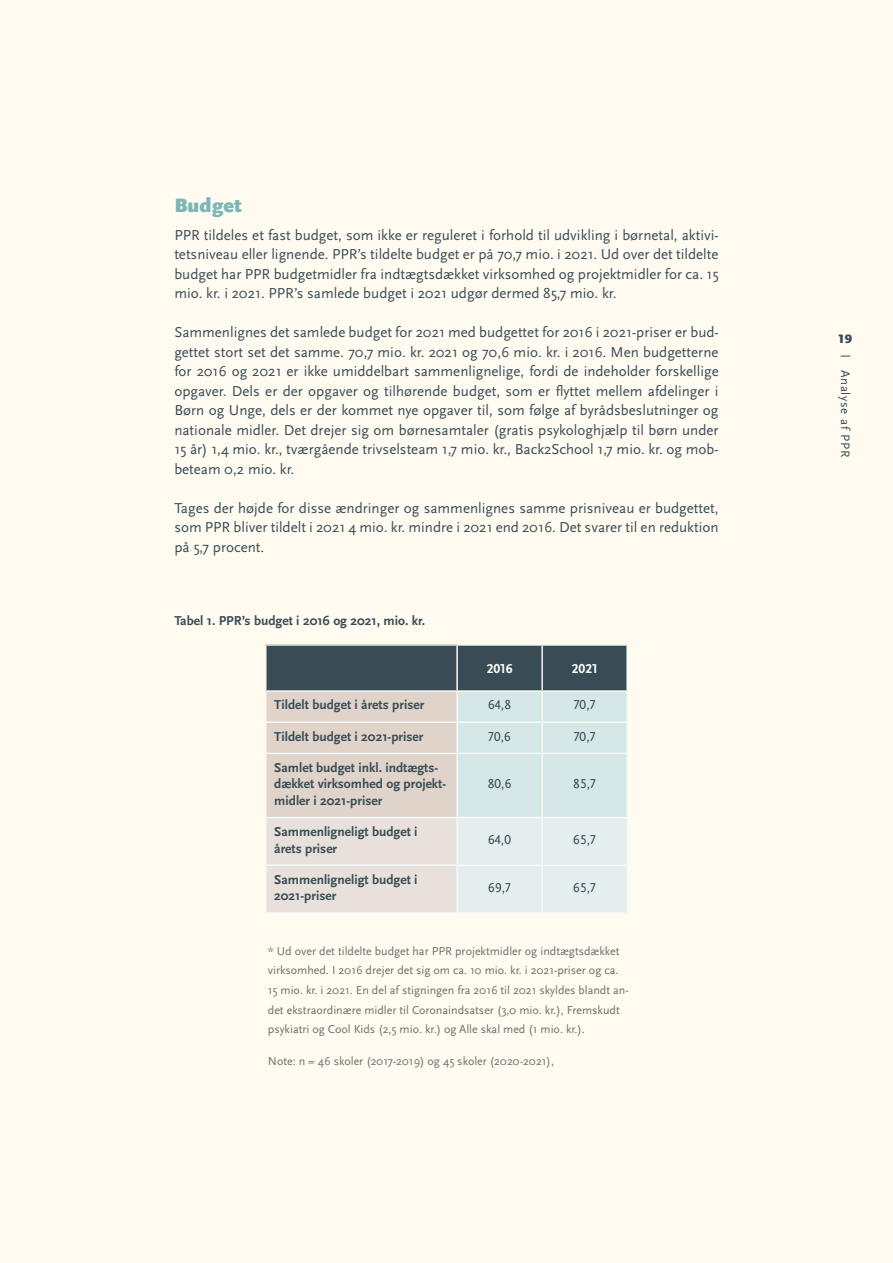
<style>
.page{position:relative;width:893px;height:1263px;background:#fffbf1}
.page>*{position:absolute;margin:0;border:0;box-sizing:border-box;transform-origin:0 0}
.t1{font:900 20.25px "Scala Sans OT";color:#7cb6b7}
.t2{font:15px/19.5px "Scala Sans OT";color:#394c55;text-align:justify}
.t3{font:700 13.5px/16.5px "Scala Sans OT";color:#394c55}
.t4{font:13.5px "Scala Sans OT";color:#394c55}
.t5{font:700 13.5px "Scala Sans OT";color:#fff}
.t6{font:12.75px "Scala Sans OT";letter-spacing:.055em;color:#394c55}
.t7{font:900 12.75px "Scala Sans OT";color:#394c55}
.t8{font:12px/19.5px "Scala Sans OT";color:#706f6f}
</style>
<div class="page">
<hr style="left:265px;top:644px;width:192px;height:2px;background:#f6f9f6">
<svg style="left:265px;top:645px;width:361px;height:267px;background:#c3c7c5"></svg>
<hr style="left:265px;top:690px;width:192px;height:2px;background:#f6f9f6">
<hr style="left:456px;top:692px;width:2px;height:29px;background:#f6f9f6">
<hr style="left:626px;top:722px;width:2px;height:31px;background:#f6f9f6">
<hr style="left:456px;top:646px;width:2px;height:44px;background:#f6f9f6">
<hr style="left:457px;top:644px;width:85px;height:2px;background:#f6f9f6">
<hr style="left:457px;top:690px;width:85px;height:2px;background:#f6f9f6">
<hr style="left:541px;top:646px;width:2px;height:44px;background:#f6f9f6">
<hr style="left:542px;top:644px;width:86px;height:2px;background:#f6f9f6">
<hr style="left:626px;top:646px;width:2px;height:44px;background:#f6f9f6">
<hr style="left:265px;top:723px;width:1px;height:30px;background:#f6f9f6">
<hr style="left:265px;top:721px;width:192px;height:2px;background:#f6f9f6">
<hr style="left:265px;top:754px;width:1px;height:63px;background:#f6f9f6">
<hr style="left:265px;top:753px;width:192px;height:1px;background:#f6f9f6">
<hr style="left:265px;top:817px;width:1px;height:48px;background:#f6f9f6">
<hr style="left:265px;top:865px;width:1px;height:47px;background:#f6f9f6">
<hr style="left:266px;top:817px;width:191px;height:1px;background:#f6f9f6">
<hr style="left:266px;top:864px;width:191px;height:2px;background:#f6f9f6">
<hr style="left:265px;top:912px;width:192px;height:2px;background:#f6f9f6">
<hr style="left:541px;top:692px;width:2px;height:30px;background:#f6f9f6">
<hr style="left:542px;top:690px;width:86px;height:2px;background:#f6f9f6">
<hr style="left:626px;top:692px;width:2px;height:30px;background:#f6f9f6">
<hr style="left:543px;top:721px;width:83px;height:2px;background:#f6f9f6">
<hr style="left:543px;top:753px;width:83px;height:1px;background:#f6f9f6">
<hr style="left:626px;top:753px;width:2px;height:64px;background:#f6f9f6">
<hr style="left:543px;top:817px;width:83px;height:1px;background:#f6f9f6">
<hr style="left:626px;top:817px;width:2px;height:48px;background:#f6f9f6">
<hr style="left:626px;top:865px;width:2px;height:47px;background:#f6f9f6">
<hr style="left:543px;top:864px;width:83px;height:2px;background:#f6f9f6">
<hr style="left:542px;top:912px;width:86px;height:2px;background:#f6f9f6">
<hr style="left:456px;top:723px;width:2px;height:30px;background:#f6f9f6">
<hr style="left:457px;top:721px;width:84px;height:2px;background:#f6f9f6">
<hr style="left:541px;top:722px;width:2px;height:31px;background:#f6f9f6">
<hr style="left:456px;top:754px;width:2px;height:63px;background:#f6f9f6">
<hr style="left:457px;top:753px;width:84px;height:1px;background:#f6f9f6">
<hr style="left:541px;top:753px;width:2px;height:64px;background:#f6f9f6">
<hr style="left:456px;top:818px;width:2px;height:46px;background:#f6f9f6">
<hr style="left:456px;top:866px;width:2px;height:46px;background:#f6f9f6">
<hr style="left:457px;top:817px;width:84px;height:1px;background:#f6f9f6">
<hr style="left:541px;top:817px;width:2px;height:48px;background:#f6f9f6">
<hr style="left:541px;top:865px;width:2px;height:47px;background:#f6f9f6">
<hr style="left:457px;top:864px;width:84px;height:2px;background:#f6f9f6">
<hr style="left:457px;top:912px;width:85px;height:2px;background:#f6f9f6">
<h1 class="t1" style="left:174px;top:193px;width:69px">Budget</h1>
<p class="t2" style="left:174px;top:225px;width:546px">PPR tildeles et fast budget, som ikke er reguleret i forhold til udvikling i børnetal, aktivi&shy;tetsniveau eller lignende. PPR’s tildelte budget er på 70,7 mio. i 2021. Ud over det tildelte budget har PPR budgetmidler fra indtægtsdækket virksomhed og projektmidler for ca. 15 mio. kr. i 2021. PPR’s samlede budget i 2021 udgør dermed 85,7 mio. kr.</p>
<p class="t2" style="left:174px;top:323px;width:546px">Sammenlignes det samlede budget for 2021 med budgettet for 2016 i 2021-priser er bud&shy;gettet stort set det samme. 70,7 mio. kr. 2021 og 70,6 mio. kr. i 2016. Men budgetterne for 2016 og 2021 er ikke umiddelbart sammenlignelige, fordi de indeholder forskellige opgaver. Dels er der opgaver og tilhørende budget, som er flyttet mellem afdelinger i Børn og Unge, dels er der kommet nye opgaver til, som følge af byrådsbeslutninger og nationale midler. Det drejer sig om børnesamtaler (gratis psykologhjælp til børn under 15 år) 1,4 mio. kr., tværgående trivselsteam 1,7 mio. kr., Back2School 1,7 mio. kr. og mob&shy;beteam 0,2 mio. kr.</p>
<p class="t2" style="left:174px;top:498px;width:546px">Tages der højde for disse ændringer og sammenlignes samme prisniveau er budgettet, som PPR bliver tildelt i 2021 4 mio. kr. mindre i 2021 end 2016. Det svarer til en reduktion på 5,7 procent.</p>
<p class="t3" style="left:174px;top:613px;width:252px">Tabel 1. PPR’s budget i 2016 og 2021, mio. kr.</p>
<p class="t5" style="left:487px;top:661px;width:27px">2016</p>
<p class="t5" style="left:572px;top:661px;width:27px">2021</p>
<p class="t3" style="left:274px;top:697px;width:151px">Tildelt budget i årets priser</p>
<p class="t4" style="left:488px;top:698px;width:24px">64,8</p>
<p class="t4" style="left:574px;top:698px;width:23px">70,7</p>
<p class="t3" style="left:274px;top:728px;width:151px">Tildelt budget i 2021-priser</p>
<p class="t4" style="left:488px;top:729px;width:24px">70,6</p>
<p class="t4" style="left:574px;top:729px;width:23px">70,7</p>
<p class="t3" style="left:274px;top:759px;width:173px">Samlet budget inkl. indtægts&shy;dækket virksomhed og projekt&shy;midler i 2021-priser</p>
<p class="t4" style="left:488px;top:777px;width:25px">80,6</p>
<p class="t4" style="left:573px;top:777px;width:24px">85,7</p>
<p class="t3" style="left:274px;top:823px;width:145px">Sammenligneligt budget i årets priser</p>
<p class="t4" style="left:488px;top:833px;width:24px">64,0</p>
<p class="t4" style="left:573px;top:833px;width:24px">65,7</p>
<p class="t3" style="left:274px;top:871px;width:145px">Sammenligneligt budget i<br>2021-priser</p>
<p class="t4" style="left:488px;top:880px;width:24px">69,7</p>
<p class="t4" style="left:573px;top:880px;width:24px">65,7</p>
<p class="t8" style="left:268px;top:941px;width:362px">* Ud over det tildelte budget har PPR projektmidler og indtægtsdækket virksomhed. I 2016 drejer det sig om ca. 10 mio. kr. i 2021-priser og ca.<br>15 mio. kr. i 2021. En del af stigningen fra 2016 til 2021 skyldes blandt an&shy;det ekstraordinære midler til Coronaindsatser (3,0 mio. kr.), Fremskudt psykiatri og Cool Kids (2,5 mio. kr.) og Alle skal med (1 mio. kr.).</p>
<p class="t8" style="left:268px;top:1051px;width:288px">Note: n = 46 skoler (2017-2019) og 45 skoler (2020-2021),</p>
<p class="t7" style="left:838px;top:332px;width:16px">19</p>
<p class="t6" style="left:852px;top:370px;width:89px;rotate:90deg">Analyse af PPR</p>
</div>
